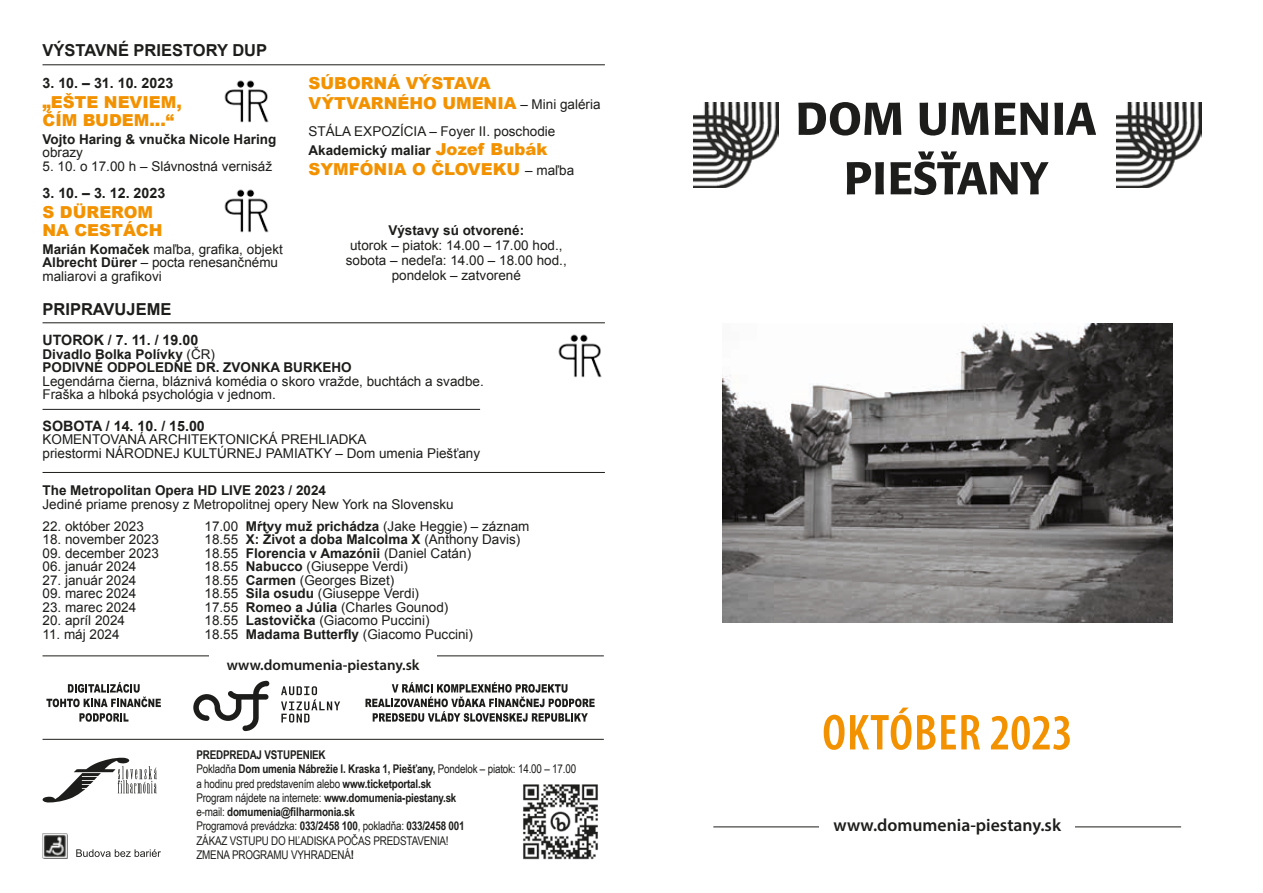
<style>
.page{position:relative;width:1263px;height:893px;background:#fff}
.page>*{position:absolute;margin:0;border:0;box-sizing:border-box;transform-origin:0 0}
.t1{font:600 condensed 51px "Myriad Pro";letter-spacing:.02em;color:#f39200}
.t2{font:600 17.7px "Myriad Pro";color:#1d1d1b}
.t3{font:900 16.5px/18px "Arial";color:#f39200}
.t4{font:700 16.5px "Arial";color:#1d1d1b}
.t5{font:600 15px "Myriad Pro";color:#1d1d1b}
.t6{font:700 14.25px "Arial";color:#1d1d1b}
.t7{font:13.5px/13.5px "Arial";color:#1d1d1b}
.t8{font:700 13.5px/13.5px "Arial";color:#1d1d1b}
.t9{font:12px/14.2px "Arial Narrow";letter-spacing:-.015em;color:#1d1d1b}
.s1{font-weight:700}
.s2{font-weight:400;font-size:13.5px;color:#1d1d1b}
.s3{font-weight:900;font-size:16.5px;color:#f39200}
.s4{font-weight:400}
</style>
<div class="page">
<img style="left:722px;top:323px;width:451px;height:300px">
<img style="left:693px;top:102px;width:85px;height:85px">
<img style="left:1116px;top:102px;width:85px;height:85px">
<svg style="left:798px;top:102px;width:103px;height:34px"></svg>
<svg style="left:919px;top:103px;width:70px;height:33px"></svg>
<svg style="left:995px;top:103px;width:53px;height:32px"></svg>
<svg style="left:1054px;top:103px;width:42px;height:32px"></svg>
<svg style="left:847px;top:162px;width:37px;height:32px"></svg>
<svg style="left:890px;top:151px;width:158px;height:44px"></svg>
<hr style="left:713px;top:827px;width:468px;height:1px;background:#1d1d1b">
<div style="left:820px;top:813px;width:255px;height:24px;background:#fff"></div>
<svg style="left:46px;top:682px;width:115px;height:25px"></svg>
<svg style="left:79px;top:713px;width:49px;height:9px"></svg>
<svg style="left:365px;top:682px;width:230px;height:40px"></svg>
<img style="left:43px;top:833px;width:25px;height:25px">
<svg style="left:76px;top:849px;width:85px;height:8px"></svg>
<svg style="left:43px;top:758px;width:114px;height:44px"></svg>
<hr style="left:43px;top:739px;width:561px;height:1px;background:#1d1d1b">
<hr style="left:43px;top:655px;width:561px;height:1px;background:#1d1d1b">
<div style="left:209px;top:647px;width:228px;height:34px;background:#fff"></div>
<img style="left:523px;top:784px;width:75px;height:76px">
<svg style="left:281px;top:686px;width:59px;height:36px"></svg>
<svg style="left:193px;top:681px;width:76px;height:50px"></svg>
<hr style="left:43px;top:64px;width:562px;height:1px;background:#1d1d1b">
<hr style="left:43px;top:322px;width:562px;height:1px;background:#1d1d1b">
<hr style="left:43px;top:472px;width:562px;height:1px;background:#1d1d1b">
<img style="left:224px;top:80px;width:45px;height:43px">
<img style="left:224px;top:189px;width:45px;height:44px">
<img style="left:558px;top:334px;width:44px;height:44px">
<hr style="left:43px;top:409px;width:437px;height:1px;background:#1d1d1b">
<p class="t4" style="left:43px;top:39px;width:226px">VÝSTAVNÉ PRIESTORY DUP</p>
<p class="t6" style="left:43px;top:74px;width:132px">3. 10. – 31. 10. 2023</p>
<p class="t3" style="left:43px;top:93px;width:141px">„EŠTE NEVIEM,<br>ČÍM BUDEM...“</p>
<p class="t8" style="left:43px;top:133px;width:235px">Vojto Haring &amp; vnučka Nicole Haring</p>
<p class="t7" style="left:43px;top:146px;width:42px">obrazy</p>
<p class="t7" style="left:43px;top:160px;width:231px">5. 10. o 17.00 h – Slávnostná vernisáž</p>
<p class="t6" style="left:43px;top:183px;width:124px">3. 10. – 3. 12. 2023</p>
<p class="t3" style="left:43px;top:203px;width:121px">S DÜREROM<br>NA CESTÁCH</p>
<p class="t7" style="left:43px;top:242px;width:242px"><span class="s1">Marián Komaček</span> maľba, grafika, objekt<br><span class="s1">Albrecht Dürer</span> – pocta renesančnému maliarovi a grafikovi</p>
<p class="t3" style="left:309px;top:73px;width:294px;line-height:19.5px">SÚBORNÁ VÝSTAVA<br>VÝTVARNÉHO UMENIA <span class="s2">– Mini galéria</span></p>
<p class="t7" style="left:309px;top:122px;width:248px;line-height:19.5px">STÁLA EXPOZÍCIA – Foyer II. poschodie<br><span class="s1">Akademický maliar</span> <span class="s3">Jozef Bubák</span></p>
<p class="t3" style="left:309px;top:160px;width:267px">SYMFÓNIA O ČLOVEKU <span class="s2">– maľba</span></p>
<p class="t8" style="left:388px;top:224px;width:137px">Výstavy sú otvorené:</p>
<p class="t7" style="left:346px;top:238px;width:222px;line-height:15px;text-align:center">utorok – piatok: 14.00 – 17.00 hod., sobota – nedeľa: 14.00 – 18.00 hod., pondelok – zatvorené</p>
<p class="t4" style="left:43px;top:298px;width:130px">PRIPRAVUJEME</p>
<p class="t6" style="left:43px;top:331px;width:157px">UTOROK / 7. 11. / 19.00</p>
<p class="t8" style="left:43px;top:348px;width:311px">Divadlo Bolka Polívky <span class="s4">(ČR)<br></span>PODIVNÉ ODPOLEDNE DR. ZVONKA BURKEHO</p>
<p class="t7" style="left:43px;top:374px;width:443px">Legendárna čierna, bláznivá komédia o skoro vražde, buchtách a svadbe.<br>Fraška a hlboká psychológia v jednom.</p>
<p class="t6" style="left:43px;top:416px;width:164px">SOBOTA / 14. 10. / 15.00</p>
<p class="t7" style="left:43px;top:433px;width:439px">KOMENTOVANÁ ARCHITEKTONICKÁ PREHLIADKA<br>priestormi NÁRODNEJ KULTÚRNEJ PAMIATKY – Dom umenia Piešťany</p>
<p class="t8" style="left:43px;top:484px;width:285px">The Metropolitan Opera HD LIVE 2023 / 2024</p>
<p class="t7" style="left:43px;top:497px;width:413px">Jediné priame prenosy z Metropolitnej opery New York na Slovensku</p>
<p class="t7" style="left:43px;top:519px;width:103px">22. október 2023</p>
<p class="t7" style="left:205px;top:519px;width:326px">17.00 <span class="s1">Mŕtvy muž prichádza</span> (Jake Heggie) – záznam</p>
<p class="t7" style="left:43px;top:533px;width:118px">18. november 2023</p>
<p class="t8" style="left:205px;top:533px;width:317px"><span class="s4">18.55</span> X: Život a doba Malcolma X <span class="s4">(Anthony Davis)</span></p>
<p class="t7" style="left:43px;top:546px;width:118px">09. december 2023</p>
<p class="t7" style="left:205px;top:546px;width:268px">18.55 <span class="s1">Florencia v Amazónii</span> (Daniel Catán)</p>
<p class="t7" style="left:43px;top:560px;width:95px">06. január 2024</p>
<p class="t7" style="left:205px;top:560px;width:205px">18.55 <span class="s1">Nabucco</span> (Giuseppe Verdi)</p>
<p class="t7" style="left:43px;top:573px;width:95px">27. január 2024</p>
<p class="t7" style="left:205px;top:573px;width:191px">18.55 <span class="s1">Carmen</span> (Georges Bizet)</p>
<p class="t7" style="left:43px;top:587px;width:95px">09. marec 2024</p>
<p class="t7" style="left:205px;top:587px;width:216px">18.55 <span class="s1">Sila osudu</span> (Giuseppe Verdi)</p>
<p class="t7" style="left:43px;top:600px;width:95px">23. marec 2024</p>
<p class="t7" style="left:205px;top:600px;width:245px">17.55 <span class="s1">Romeo a Júlia</span> (Charles Gounod)</p>
<p class="t7" style="left:43px;top:614px;width:84px">20. apríl 2024</p>
<p class="t7" style="left:205px;top:614px;width:227px">18.55 <span class="s1">Lastovička</span> (Giacomo Puccini)</p>
<p class="t7" style="left:43px;top:627px;width:79px">11. máj 2024</p>
<p class="t7" style="left:205px;top:627px;width:270px">18.55 <span class="s1">Madama Butterfly</span> (Giacomo Puccini)</p>
<p class="t5" style="left:227px;top:655px;width:194px">www.domumenia-piestany.sk</p>
<p class="t9" style="left:196px;top:747px;width:381px"><span class="s1">PREDPREDAJ VSTUPENIEK<br></span>Pokladňa <span class="s1">Dom umenia Nábrežie I. Kraska 1, Piešťany,</span> Pondelok – piatok: 14.00 – 17.00 a hodinu pred predstavením alebo <span class="s1">www.ticketportal.sk<br></span>Program nájdete na internete: <span class="s1">www.domumenia-piestany.sk<br></span>e-mail: <span class="s1">domumenia@filharmonia.sk<br></span>Programová prevádzka: <span class="s1">033/2458 100</span>, pokladňa: <span class="s1">033/2458 001<br></span>ZÁKAZ VSTUPU DO HĽADISKA POČAS PREDSTAVENIA!<br>ZMENA PROGRAMU VYHRADENÁ<span class="s1">!</span></p>
<h1 class="t1" style="left:822px;top:701px;width:252px">OKTÓBER 2023</h1>
<h2 class="t2" style="left:833px;top:814px;width:229px">www.domumenia-piestany.sk</h2>
</div>
